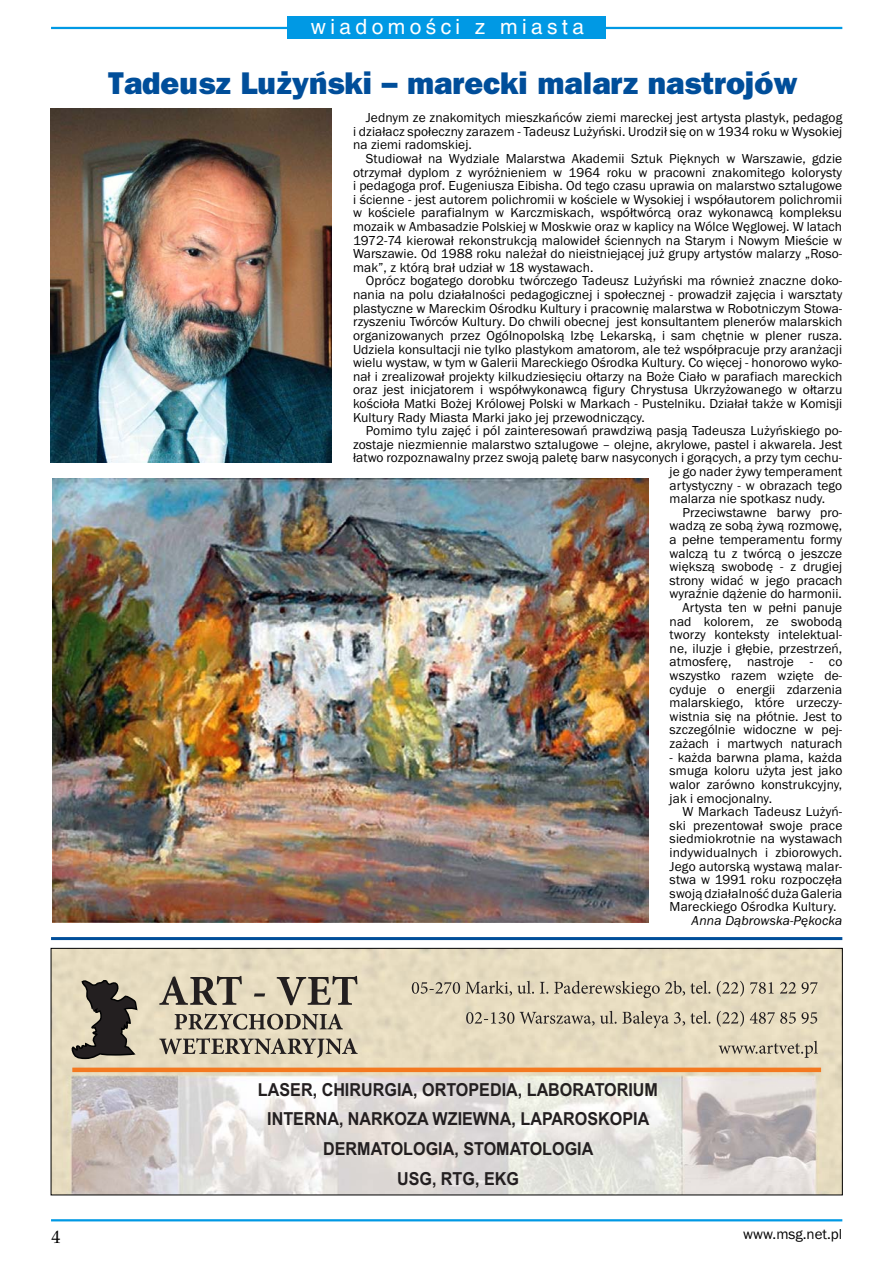
<style>
.page{position:relative;width:893px;height:1263px;background:#fff}
.page>*{position:absolute;margin:0;border:0;box-sizing:border-box;transform-origin:0 0}
.t1{font:800 31.5px "Frankfurt Gothic";color:#004e9a}
.t2{font:21px "Switzerland";letter-spacing:.21em;color:#fff}
.t3{font:700 18px/29.8px "Arial";color:#231f20;text-align:center;scale:.9 1}
.t4{font:18px "Palatino Linotype";color:#000}
.t5{font:15px "Franklin Gothic";color:#000}
.t6{font:13.5px/13.6px "Franklin Gothic";letter-spacing:.005em;color:#000;text-align:justify}
.t7{font:italic 13.5px "Franklin Gothic";letter-spacing:.01em;color:#000}
</style>
<div class="page">
<hr style="left:51px;top:1219px;width:791px;height:2px;background:#0099e4">
<hr style="left:51px;top:27px;width:791px;height:2px;background:#0099e4">
<div style="left:287px;top:17px;width:319px;height:22px;background:#0099e4"></div>
<hr style="left:51px;top:937px;width:791px;height:3px;background:#004e9a">
<img style="left:53px;top:950px;width:787px;height:243px">
<svg style="left:69px;top:979px;width:69px;height:81px;background:#7f786b"></svg>
<svg style="left:159px;top:976px;width:83px;height:29px;background:#a09886"></svg>
<svg style="left:254px;top:993px;width:11px;height:4px"></svg>
<svg style="left:277px;top:976px;width:80px;height:29px;background:#a69d8b"></svg>
<svg style="left:174px;top:1013px;width:169px;height:17px;background:#a39a88"></svg>
<svg style="left:159px;top:1038px;width:198px;height:20px;background:#ada491"></svg>
<hr style="left:72px;top:1068px;width:749px;height:4px;background:#f47920">
<svg style="left:412px;top:981px;width:122px;height:15px;background:#c0b6a0"></svg>
<svg style="left:540px;top:982px;width:8px;height:12px"></svg>
<svg style="left:554px;top:981px;width:105px;height:17px;background:#c1b7a1"></svg>
<svg style="left:665px;top:981px;width:45px;height:15px"></svg>
<svg style="left:716px;top:981px;width:28px;height:16px"></svg>
<svg style="left:750px;top:982px;width:23px;height:12px"></svg>
<svg style="left:780px;top:982px;width:37px;height:12px"></svg>
<svg style="left:466px;top:1012px;width:128px;height:14px;background:#beb49e"></svg>
<svg style="left:600px;top:1011px;width:16px;height:13px"></svg>
<svg style="left:622px;top:1011px;width:88px;height:17px"></svg>
<svg style="left:716px;top:1011px;width:58px;height:16px"></svg>
<svg style="left:780px;top:1012px;width:15px;height:12px"></svg>
<svg style="left:801px;top:1012px;width:16px;height:12px"></svg>
<svg style="left:718px;top:1041px;width:99px;height:17px;background:#c6bca5"></svg>
<div style="left:51px;top:948px;width:791px;height:247px;border:1px solid #000"></div>
<img style="left:51px;top:109px;width:281px;height:353px">
<img style="left:52px;top:478px;width:596px;height:444px">
<h2 class="t2" style="left:311px;top:19px;width:275px">wiadomości z miasta</h2>
<h1 class="t1" style="left:108px;top:72px;width:691px">Tadeusz Lużyński – marecki malarz nastrojów</h1>
<p class="t6" style="left:353px;top:112px;width:491px;text-indent:13px">Jednym ze znakomitych mieszkańców ziemi mareckej jest artysta plastyk, pedagog i działacz społeczny zarazem - Tadeusz Lużyński. Urodził się on w 1934 roku w Wysokiej na ziemi radomskiej.</p>
<p class="t6" style="left:353px;top:153px;width:491px;text-indent:13px">Studiował na Wydziale Malarstwa Akademii Sztuk Pięknych w Warszawie, gdzie otrzymał dyplom z wyróżnieniem w 1964 roku w pracowni znakomitego kolorysty i pedagoga prof. Eugeniusza Eibisha. Od tego czasu uprawia on malarstwo sztalugowe i ścienne - jest autorem polichromii w kościele w Wysokiej i współautorem polichromii w kościele parafialnym w Karczmiskach, współtwórcą oraz wykonawcą kompleksu mozaik w Ambasadzie Polskiej w Moskwie oraz w kaplicy na Wólce Węglowej. W latach 1972-74 kierował rekonstrukcją malowideł ściennych na Starym i Nowym Mieście w Warszawie. Od 1988 roku należał do nieistniejącej już grupy artystów malarzy „Roso&shy;mak”, z którą brał udział w 18 wystawach.</p>
<p class="t6" style="left:353px;top:275px;width:491px;text-indent:13px">Oprócz bogatego dorobku twórczego Tadeusz Lużyński ma również znaczne doko&shy;nania na polu działalności pedagogicznej i społecznej - prowadził zajęcia i warsztaty plastyczne w Mareckim Ośrodku Kultury i pracownię malarstwa w Robotniczym Stowa&shy;rzyszeniu Twórców Kultury. Do chwili obecnej jest konsultantem plenerów malarskich organizowanych przez Ogólnopolską Izbę Lekarską, i sam chętnie w plener rusza.<br>Udziela konsultacji nie tylko plastykom amatorom, ale też współpracuje przy aranżacji wielu wystaw, w tym w Galerii Mareckiego Ośrodka Kultury. Co więcej - honorowo wyko&shy;nał i zrealizował projekty kilkudziesięciu ołtarzy na Boże Ciało w parafiach mareckich oraz jest inicjatorem i współwykonawcą figury Chrystusa Ukrzyżowanego w ołtarzu kościoła Matki Bożej Królowej Polski w Markach - Pustelniku. Działał także w Komisji Kultury Rady Miasta Marki jako jej przewodniczący.</p>
<p class="t6" style="left:366px;top:425px;width:478px">Pomimo tylu zajęć i pól zainteresowań prawdziwą pasją Tadeusza Lużyńskiego po-</p>
<p class="t6" style="left:353px;top:438px;width:491px">zostaje niezmiennie malarstwo sztalugowe – olejne, akrylowe, pastel i akwarela. Jest</p>
<p class="t6" style="left:353px;top:452px;width:491px">łatwo rozpoznawalny przez swoją paletę barw nasyconych i gorących, a przy tym cechu-</p>
<p class="t6" style="left:669px;top:466px;width:174px">je go nader żywy temperament</p>
<p class="t6" style="left:669px;top:479px;width:174px">artystyczny - w obrazach tego</p>
<p class="t6" style="left:669px;top:493px;width:157px">malarza nie spotkasz nudy.</p>
<p class="t6" style="left:682px;top:507px;width:161px">Przeciwstawne barwy pro-</p>
<p class="t6" style="left:669px;top:520px;width:174px">wadzą ze sobą żywą rozmowę,</p>
<p class="t6" style="left:669px;top:534px;width:174px">a pełne temperamentu formy</p>
<p class="t6" style="left:669px;top:547px;width:174px">walczą tu z twórcą o jeszcze</p>
<p class="t6" style="left:669px;top:561px;width:174px">większą swobodę - z drugiej</p>
<p class="t6" style="left:669px;top:575px;width:174px">strony widać w jego pracach</p>
<p class="t6" style="left:669px;top:588px;width:174px">wyraźnie dążenie do harmonii.</p>
<p class="t6" style="left:682px;top:602px;width:161px">Artysta ten w pełni panuje</p>
<p class="t6" style="left:669px;top:615px;width:174px">nad kolorem, ze swobodą</p>
<p class="t6" style="left:669px;top:629px;width:174px">tworzy konteksty intelektual-</p>
<p class="t6" style="left:669px;top:643px;width:174px">ne, iluzje i głębie, przestrzeń,</p>
<p class="t6" style="left:669px;top:656px;width:174px">atmosferę, nastroje - co</p>
<p class="t6" style="left:669px;top:670px;width:174px">wszystko razem wzięte de-</p>
<p class="t6" style="left:669px;top:683px;width:174px">cyduje o energii zdarzenia</p>
<p class="t6" style="left:669px;top:697px;width:174px">malarskiego, które urzeczy-</p>
<p class="t6" style="left:669px;top:711px;width:174px">wistnia się na płótnie. Jest to</p>
<p class="t6" style="left:669px;top:724px;width:174px">szczególnie widoczne w pej-</p>
<p class="t6" style="left:669px;top:738px;width:174px">zażach i martwych naturach</p>
<p class="t6" style="left:669px;top:751px;width:174px">- każda barwna plama, każda smuga koloru użyta jest jako walor zarówno konstrukcyjny, jak i emocjonalny.</p>
<p class="t6" style="left:669px;top:806px;width:174px;text-indent:13px">W Markach Tadeusz Lużyń&shy;ski prezentował swoje prace siedmiokrotnie na wystawach indywidualnych i zbiorowych.<br>Jego autorską wystawą malar&shy;stwa w 1991 roku rozpoczęła swoją działalność duża Galeria Mareckiego Ośrodka Kultury.</p>
<p class="t7" style="left:691px;top:916px;width:152px">Anna Dąbrowska-Pękocka</p>
<h3 class="t3" style="left:258px;top:1074px;width:446px">LASER, CHIRURGIA, ORTOPEDIA, LABORATORIUM<br>INTERNA, NARKOZA WZIEWNA, LAPAROSKOPIA<br>DERMATOLOGIA, STOMATOLOGIA<br>USG, RTG, EKG</h3>
<h3 class="t4" style="left:51px;top:1230px;width:10px">4</h3>
<p class="t5" style="left:743px;top:1229px;width:101px">www.msg.net.pl</p>
</div>
